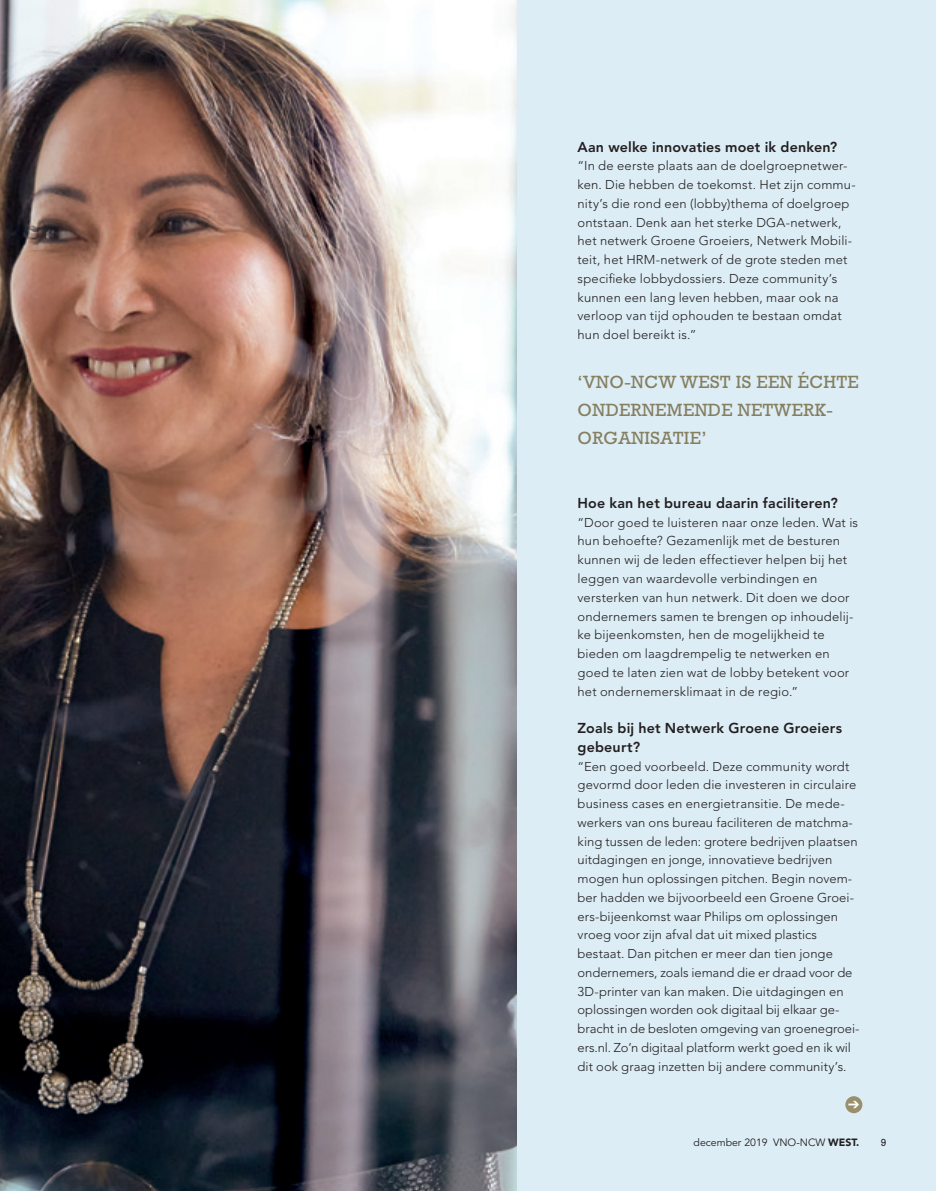
<style>
.page{position:relative;width:936px;height:1191px;background:#fff}
.page>*{position:absolute;margin:0;border:0;box-sizing:border-box;transform-origin:0 0}
.t1{font:18px/28px "Rockwell Std";letter-spacing:.02em;color:#857e5f}
.t2{font:800 14.25px/18.8px "Avenir LT Std";letter-spacing:.015em;color:#231f20}
.t3{font:300 12.75px/18.8px "Avenir LT Std";letter-spacing:.01em;color:#231f20}
.t4{font:10.5px "Avenir LT Std";color:#231f20}
.t5{font:10.5px "Rockwell Std";color:#231f20}
.s1{font-weight:900}
</style>
<div class="page">
<div style="left:453px;top:0;width:482px;height:1191px;background:#dcedf5"></div>
<img style="left:0;top:0;width:516px;height:1191px">
<div style="left:845px;top:1096px;width:17px;height:17px;background:#998f6d;border-radius:50%"></div>
<p class="t2" style="left:577px;top:137px;width:261px">Aan welke innovaties moet ik denken?</p>
<p class="t3" style="left:577px;top:157px;width:280px">“In de eerste plaats aan de doelgroepnetwer&shy;ken. Die hebben de toekomst. Het zijn commu&shy;nity’s die rond een (lobby)thema of doelgroep ontstaan. Denk aan het sterke DGA-netwerk, het netwerk Groene Groeiers, Netwerk Mobili&shy;teit, het HRM-netwerk of de grote steden met specifieke lobbydossiers. Deze community’s kunnen een lang leven hebben, maar ook na verloop van tijd ophouden te bestaan omdat hun doel bereikt is.”</p>
<h1 class="t1" style="left:577px;top:367px;width:282px">‘VNO-NCW WEST IS EEN ÉCHTE<br>ONDERNEMENDE NETWERK-<br>ORGANISATIE’</h1>
<p class="t2" style="left:577px;top:494px;width:262px">Hoe kan het bureau daarin faciliteren?</p>
<p class="t3" style="left:577px;top:513px;width:282px">“Door goed te luisteren naar onze leden. Wat is hun behoefte? Gezamenlijk met de besturen kunnen wij de leden effectiever helpen bij het leggen van waardevolle verbindingen en versterken van hun netwerk. Dit doen we door ondernemers samen te brengen op inhoudelij&shy;ke bijeenkomsten, hen de mogelijkheid te bieden om laagdrempelig te netwerken en goed te laten zien wat de lobby betekent voor het ondernemersklimaat in de regio.”</p>
<p class="t2" style="left:577px;top:719px;width:266px">Zoals bij het Netwerk Groene Groeiers gebeurt?</p>
<p class="t3" style="left:577px;top:757px;width:283px">“Een goed voorbeeld. Deze community wordt gevormd door leden die investeren in circulaire business cases en energietransitie. De mede&shy;werkers van ons bureau faciliteren de matchma&shy;king tussen de leden: grotere bedrijven plaatsen uitdagingen en jonge, innovatieve bedrijven mogen hun oplossingen pitchen. Begin novem&shy;ber hadden we bijvoorbeeld een Groene Groei&shy;ers-bijeenkomst waar Philips om oplossingen vroeg voor zijn afval dat uit mixed plastics bestaat. Dan pitchen er meer dan tien jonge ondernemers, zoals iemand die er draad voor de 3D-printer van kan maken. Die uitdagingen en oplossingen worden ook digitaal bij elkaar ge&shy;bracht in de besloten omgeving van groenegroei&shy;ers.nl. Zo’n digitaal platform werkt goed en ik wil dit ook graag inzetten bij andere community’s.</p>
<p class="t4" style="left:693px;top:1136px;width:167px">december 2019 VNO-NCW <span class="s1">WEST.</span></p>
<p class="t5" style="left:880px;top:1136px;width:7px">9</p>
</div>
